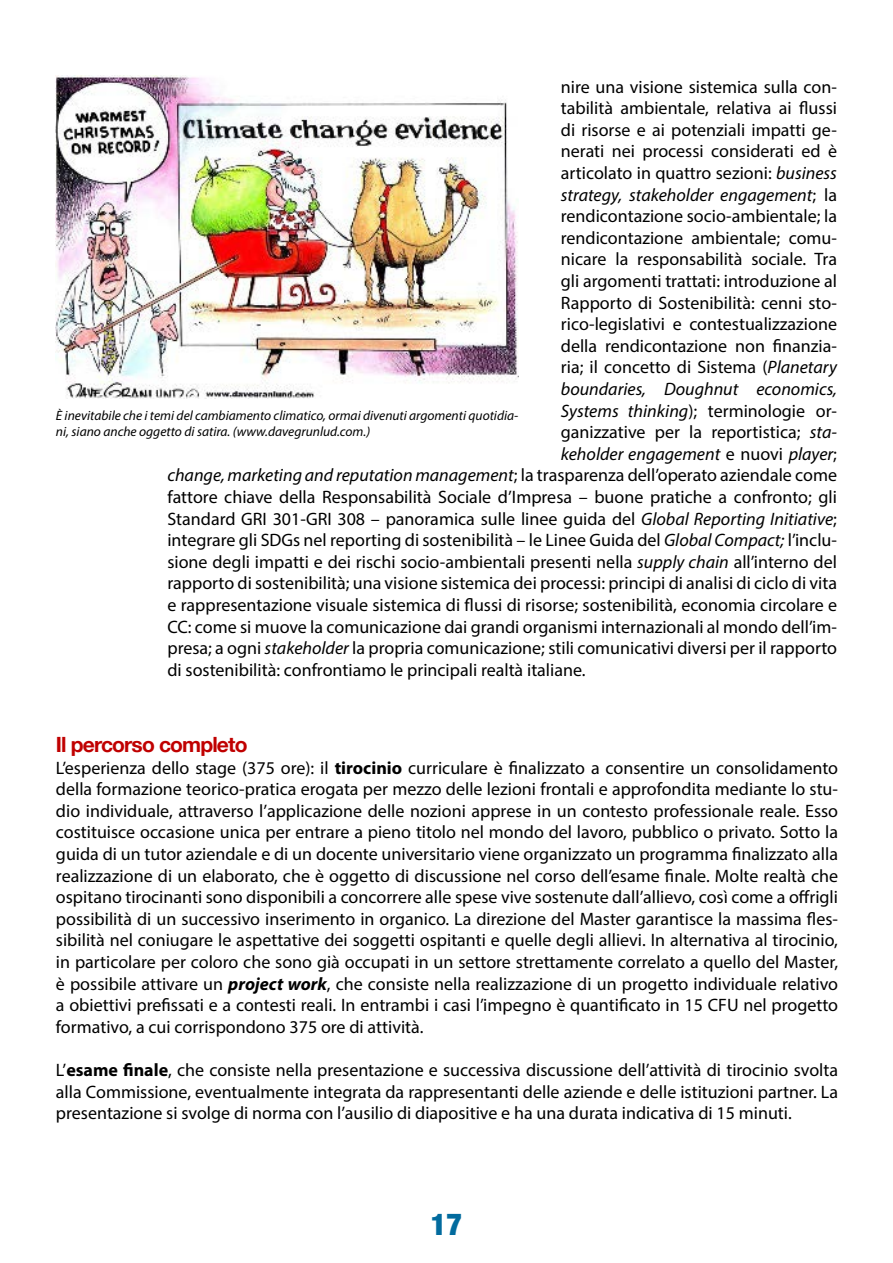
<style>
.page{position:relative;width:893px;height:1263px;background:#fff}
.page>*{position:absolute;margin:0;border:0;box-sizing:border-box;transform-origin:0 0}
.t1{font:900 condensed 30px "Helvetica Neue";color:#026b9e}
.t2{font:700 21px "Helvetica Neue";letter-spacing:-.04em;color:#c00000}
.t3{font:18px/21.6px "Myriad Pro";color:#000;text-align:justify}
.t4{font:italic 18px "Myriad Pro";color:#000}
.t5{font:italic 13.5px/16.2px "Myriad Pro";color:#000}
.s1{font-style:italic}
.s2{font-style:normal}
.s3{font-weight:700}
.s4{font-weight:700;font-style:italic}
</style>
<div class="page">
<img style="left:56px;top:76px;width:462px;height:322px">
<p class="t3" style="left:561px;top:75px;width:278px">nire una visione sistemica sulla con-</p>
<p class="t3" style="left:561px;top:97px;width:278px">tabilità ambientale, relativa ai flussi</p>
<p class="t3" style="left:561px;top:119px;width:278px">di risorse e ai potenziali impatti ge-</p>
<p class="t3" style="left:561px;top:140px;width:278px">nerati nei processi considerati ed è</p>
<p class="t3" style="left:561px;top:162px;width:278px">articolato in quattro sezioni: <span class="s1">business</span></p>
<p class="t4" style="left:561px;top:183px;width:278px">strategy, stakeholder engagement<span class="s2">; la</span></p>
<p class="t3" style="left:561px;top:205px;width:278px">rendicontazione socio-ambientale; la</p>
<p class="t3" style="left:561px;top:227px;width:278px">rendicontazione ambientale; comu-</p>
<p class="t3" style="left:561px;top:248px;width:278px">nicare la responsabilità sociale. Tra</p>
<p class="t3" style="left:561px;top:270px;width:278px">gli argomenti trattati: introduzione al</p>
<p class="t3" style="left:561px;top:291px;width:278px">Rapporto di Sostenibilità: cenni sto-</p>
<p class="t3" style="left:561px;top:313px;width:278px">rico-legislativi e contestualizzazione</p>
<p class="t3" style="left:561px;top:335px;width:278px">della rendicontazione non finanzia-</p>
<p class="t3" style="left:561px;top:356px;width:278px">ria; il concetto di Sistema (<span class="s1">Planetary</span></p>
<p class="t4" style="left:561px;top:378px;width:278px">boundaries, Doughnut economics,</p>
<p class="t3" style="left:561px;top:399px;width:278px"><span class="s1">Systems thinking</span>); terminologie or-</p>
<p class="t3" style="left:561px;top:421px;width:278px">ganizzative per la reportistica; <span class="s1">sta-</span></p>
<p class="t4" style="left:561px;top:443px;width:278px">keholder engagement <span class="s2">e nuovi</span> player<span class="s2">;</span></p>
<p class="t4" style="left:167px;top:464px;width:671px">change, marketing and reputation management<span class="s2">; la trasparenza dell’operato aziendale come</span></p>
<p class="t3" style="left:167px;top:486px;width:671px">fattore chiave della Responsabilità Sociale d’Impresa – buone pratiche a confronto; gli</p>
<p class="t3" style="left:167px;top:507px;width:671px">Standard GRI 301-GRI 308 – panoramica sulle linee guida del <span class="s1">Global Reporting Initiative</span>;</p>
<p class="t3" style="left:167px;top:529px;width:671px">integrare gli SDGs nel reporting di sostenibilità – le Linee Guida del <span class="s1">Global Compact;</span> l’inclu-</p>
<p class="t3" style="left:167px;top:551px;width:671px">sione degli impatti e dei rischi socio-ambientali presenti nella <span class="s1">supply chain</span> all’interno del</p>
<p class="t3" style="left:167px;top:572px;width:671px">rapporto di sostenibilità; una visione sistemica dei processi: principi di analisi di ciclo di vita</p>
<p class="t3" style="left:167px;top:594px;width:671px">e rappresentazione visuale sistemica di flussi di risorse; sostenibilità, economia circolare e</p>
<p class="t3" style="left:167px;top:615px;width:671px">CC: come si muove la comunicazione dai grandi organismi internazionali al mondo dell’im-</p>
<p class="t3" style="left:167px;top:637px;width:671px">presa; a ogni <span class="s1">stakeholder</span> la propria comunicazione; stili comunicativi diversi per il rapporto</p>
<p class="t3" style="left:167px;top:659px;width:420px">di sostenibilità: confrontiamo le principali realtà italiane.</p>
<p class="t5" style="left:56px;top:407px;width:464px">È inevitabile che i temi del cambiamento climatico, ormai divenuti argomenti quotidia&shy;ni, siano anche oggetto di satira. (www.davegrunlud.com.)</p>
<p class="t2" style="left:56px;top:728px;width:193px">Il percorso completo</p>
<p class="t3" style="left:56px;top:756px;width:784px">L’esperienza dello stage (375 ore): il <span class="s3">tirocinio</span> curriculare è finalizzato a consentire un consolidamento della formazione teorico-pratica erogata per mezzo delle lezioni frontali e approfondita mediante lo stu&shy;dio individuale, attraverso l’applicazione delle nozioni apprese in un contesto professionale reale. Esso costituisce occasione unica per entrare a pieno titolo nel mondo del lavoro, pubblico o privato. Sotto la guida di un tutor aziendale e di un docente universitario viene organizzato un programma finalizzato alla realizzazione di un elaborato, che è oggetto di discussione nel corso dell’esame finale. Molte realtà che ospitano tirocinanti sono disponibili a concorrere alle spese vive sostenute dall’allievo, così come a offrigli possibilità di un successivo inserimento in organico. La direzione del Master garantisce la massima fles&shy;sibilità nel coniugare le aspettative dei soggetti ospitanti e quelle degli allievi. In alternativa al tirocinio, in particolare per coloro che sono già occupati in un settore strettamente correlato a quello del Master, è possibile attivare un <span class="s4">project work</span>, che consiste nella realizzazione di un progetto individuale relativo a obiettivi prefissati e a contesti reali. In entrambi i casi l’impegno è quantificato in 15 CFU nel progetto formativo, a cui corrispondono 375 ore di attività.</p>
<p class="t3" style="left:56px;top:1059px;width:784px">L’<span class="s3">esame finale</span>, che consiste nella presentazione e successiva discussione dell’attività di tirocinio svolta alla Commissione, eventualmente integrata da rappresentanti delle aziende e delle istituzioni partner. La presentazione si svolge di norma con l’ausilio di diapositive e ha una durata indicativa di 15 minuti.</p>
<h1 class="t1" style="left:431px;top:1199px;width:33px">17</h1>
</div>
